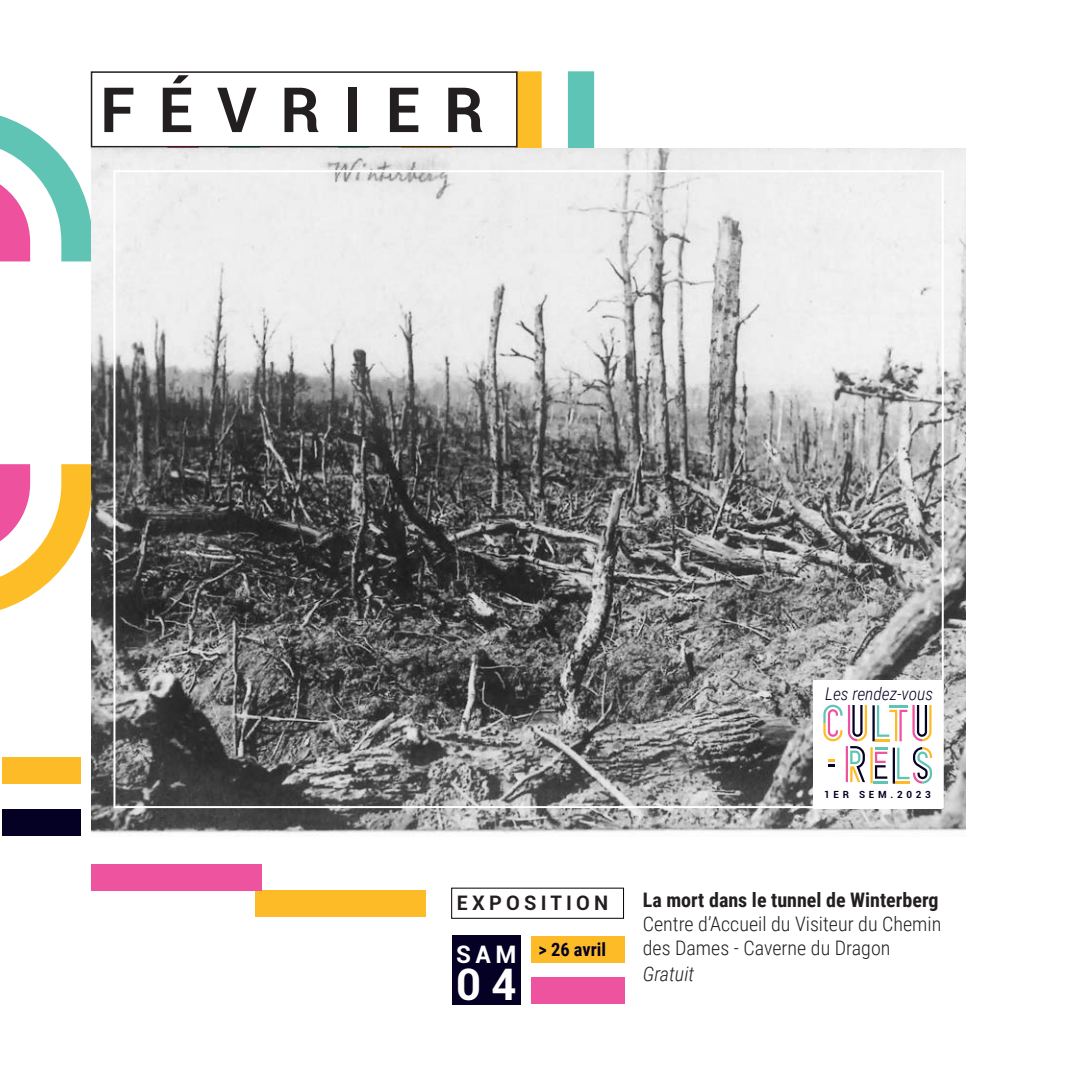
<style>
.page{position:relative;width:1078px;height:1078px;background:#fff}
.page>*{position:absolute;margin:0;border:0;box-sizing:border-box;transform-origin:0 0}
.t1{font:700 62.4px "Roboto";letter-spacing:.38em;color:#231f20}
.t2{font:700 43.4px "Roboto";color:#fff}
.t3{font:700 24.2px "Roboto";color:#fff}
.t4{font:300 20px "Roboto Condensed";color:#231f20}
.t5{font:700 20px "Roboto Condensed";color:#231f20}
.t6{font:700 20px "Roboto";letter-spacing:.21em;color:#231f20}
.t7{font:italic 300 20px "Roboto Condensed";color:#231f20}
.t8{font:700 18.4px "Roboto Condensed";color:#040124}
.t9{font:italic 300 17.4px "Roboto Condensed";color:#040124}
.t10{font:700 9.8px "Roboto";letter-spacing:.38em;color:#040124}
</style>
<div class="page">
<svg style="left:0;top:109px;width:92px;height:507px"></svg>
<svg style="left:567px;top:71px;width:28px;height:77px;fill:#5ec4b6"></svg>
<svg style="left:417px;top:71px;width:125px;height:77px"></svg>
<div style="left:255px;top:890px;width:170px;height:26px;background:#fdbb28"></div>
<div style="left:2px;top:756px;width:79px;height:27px;background:#fdbb28"></div>
<div style="left:2px;top:809px;width:79px;height:26px;background:#040124"></div>
<div style="left:92px;top:864px;width:170px;height:26px;background:#ee539f"></div>
<div style="left:452px;top:935px;width:68px;height:70px;background:#040124"></div>
<div style="left:530px;top:976px;width:94px;height:27px;background:#ee539f"></div>
<div style="left:530px;top:935px;width:94px;height:27px;background:#fdbb28"></div>
<img style="left:92px;top:148px;width:873px;height:686px">
<div style="left:91px;top:72px;width:425px;height:75px;background:#fff"></div>
<div style="left:91px;top:71px;width:426px;height:76px;border:2px solid #231f20"></div>
<div style="left:813px;top:680px;width:128px;height:127px;background:#fff"></div>
<svg style="left:823px;top:704px;width:108px;height:79px"></svg>
<p class="t1" style="left:100px;top:66px;width:385px">FÉVRIER</p>
<p class="t9" style="left:824px;top:681px;width:109px">Les rendez-vous</p>
<p class="t10" style="left:823px;top:787px;width:108px">1ER SEM.2023</p>
<p class="t6" style="left:457px;top:888px;width:153px">EXPOSITION</p>
<p class="t3" style="left:456px;top:936px;width:62px">SAM</p>
<p class="t2" style="left:456px;top:953px;width:62px">04</p>
<p class="t8" style="left:538px;top:935px;width:69px">&gt; 26 avril</p>
<p class="t5" style="left:642px;top:885px;width:297px">La mort dans le tunnel de Winterberg</p>
<p class="t4" style="left:642px;top:909px;width:300px">Centre d’Accueil du Visiteur du Chemin</p>
<p class="t4" style="left:642px;top:933px;width:249px">des Dames - Caverne du Dragon</p>
<p class="t7" style="left:642px;top:959px;width:53px">Gratuit</p>
</div>
